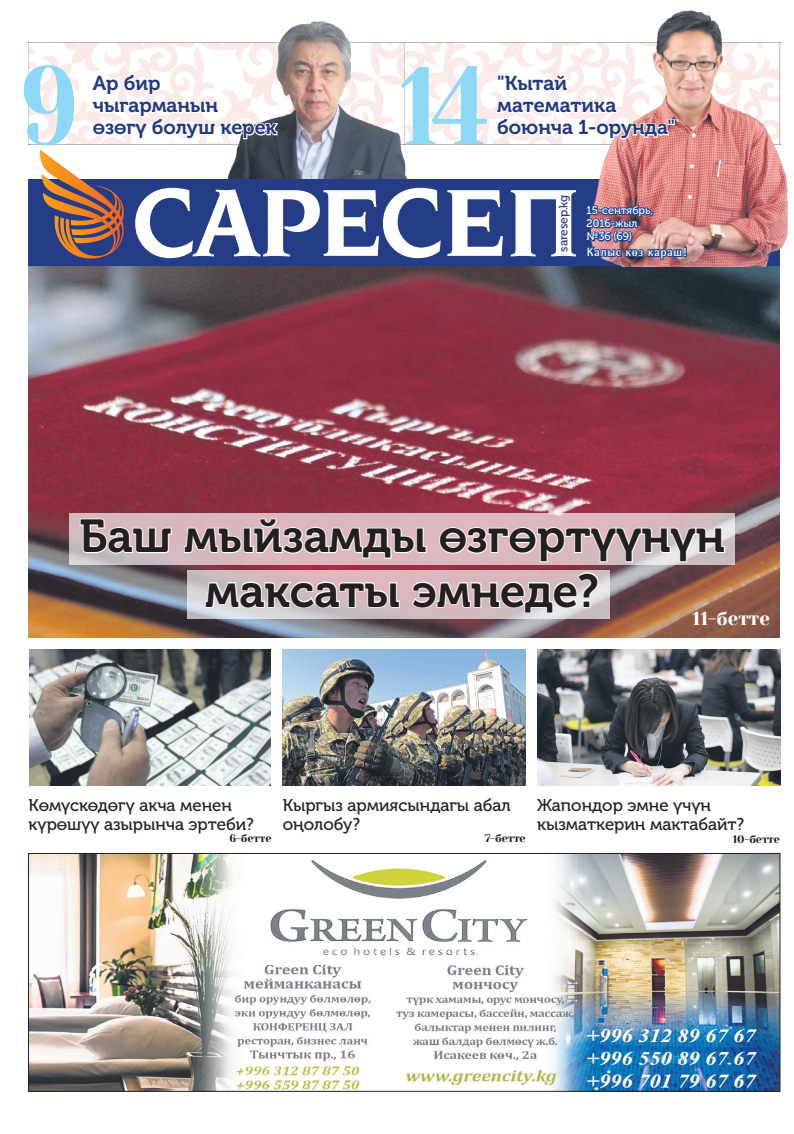
<style>
.page{position:relative;width:794px;height:1134px;background:#fff}
.page>*{position:absolute;margin:0;border:0;box-sizing:border-box;transform-origin:0 0}
.t1{font:110px "Yeseva Otech One";color:#8dd7f7;scale:.87 1}
.t2{font:46px/54.5px "Museo Cyrillic 700";color:#231f20;text-align:center}
.t3{font:20px/22px "Museo Cyrillic 700";color:#223880}
.t4{font:18.9px "Yeseva Otech One";color:#fff}
.t5{font:17px/19px "Museo Cyrillic 500";color:#231f20}
.t6{font:700 12px "Rotis Semi Sans W1 G";letter-spacing:.05em;color:#fff}
.t7{font:12px "Museo Cyrillic 500";color:#223880}
.t8{font:11px/13.2px "Museo Cyrillic 500";color:#fff}
.t9{font:11px "Yeseva Otech One";letter-spacing:-.01em;color:#231f20}
</style>
<div class="page">
<div style="left:28px;top:179px;width:752px;height:87px;background:#253d86"></div>
<img style="left:28px;top:266px;width:752px;height:372px">
<img style="left:608px;top:10px;width:180px;height:256px">
<img style="left:280px;top:21px;width:70px;height:21px">
<img style="left:28px;top:42px;width:753px;height:219px">
<img style="left:30px;top:855px;width:748px;height:234px">
<div style="left:28px;top:853px;width:752px;height:238px;border:1px solid #231f20"></div>
<img style="left:30px;top:649px;width:241px;height:136px">
<img style="left:283px;top:649px;width:243px;height:136px">
<img style="left:537px;top:649px;width:243px;height:136px">
<svg style="left:69px;top:513px;width:665px;height:52px;background:#d7bac0"></svg>
<svg style="left:187px;top:571px;width:422px;height:48px;background:#d2c4c9"></svg>
<svg style="left:79px;top:517px;width:94px;height:38px"></svg>
<svg style="left:183px;top:517px;width:244px;height:43px"></svg>
<svg style="left:438px;top:526px;width:288px;height:37px"></svg>
<svg style="left:204px;top:580px;width:197px;height:29px"></svg>
<svg style="left:410px;top:571px;width:189px;height:43px"></svg>
<h1 class="t1" style="left:19px;top:40px;width:70px">9</h1>
<h1 class="t1" style="left:399px;top:41px;width:105px">14</h1>
<p class="t3" style="left:93px;top:73px;width:185px">Ар бир чыгарманын өзөгү болуш керек</p>
<p class="t3" style="left:497px;top:73px;width:179px">"Кытай математика боюнча 1-орунда"</p>
<p class="t7" style="left:557px;top:252px;width:59px;rotate:-90deg">saresep.kg</p>
<p class="t8" style="left:586px;top:204px;width:68px">15-сентябрь,<br>2016-жыл №36 (69)</p>
<p class="t6" style="left:587px;top:245px;width:101px">Калыс көз караш!</p>
<h2 class="t2" style="left:79px;top:510px;width:647px">Баш мыйзамды өзгөртүүнүн максаты эмнеде?</h2>
<p class="t4" style="left:692px;top:607px;width:79px">11-бетте</p>
<p class="t5" style="left:283px;top:796px;width:229px">Кыргыз армиясындагы абал оңолобу?</p>
<p class="t5" style="left:29px;top:796px;width:227px">Көмүскөдөгү акча менен күрөшүү азырынча эртеби?</p>
<p class="t9" style="left:229px;top:832px;width:44px">6-бетте</p>
<p class="t9" style="left:485px;top:832px;width:43px">7-бетте</p>
<p class="t9" style="left:733px;top:833px;width:49px">10-бетте</p>
<p class="t5" style="left:537px;top:796px;width:209px">Жапондор эмне үчүн кызматкерин мактабайт?</p>
</div>
